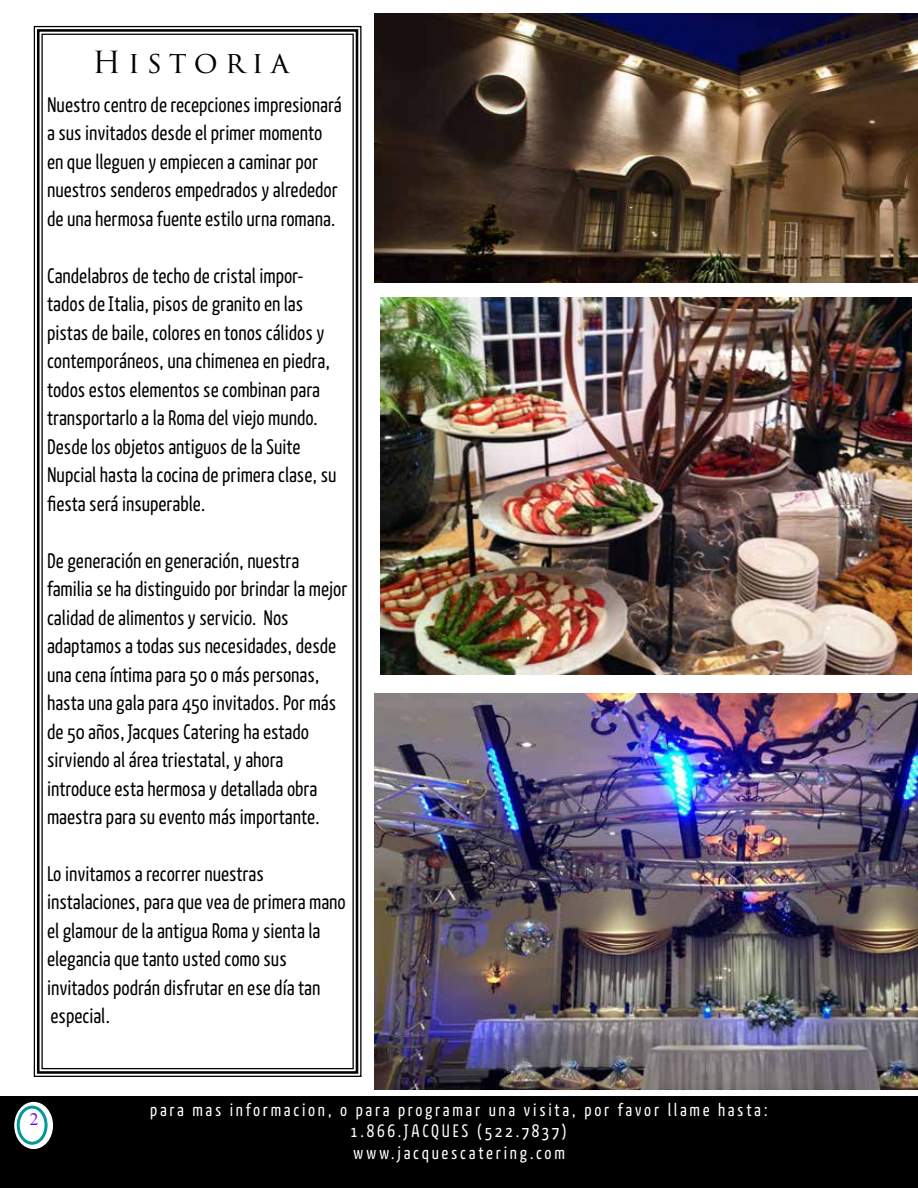
<style>
.page{position:relative;width:918px;height:1188px;background:#fff}
.page>*{position:absolute;margin:0;border:0;box-sizing:border-box;transform-origin:0 0}
.t1{font:29.7px "Trajan Pro 3";letter-spacing:.235em;color:#000}
.t2{font:21px/28.5px "Kava Pro";color:#000}
.t3{font:18px/21.6px "Kava Pro";letter-spacing:.15em;color:#fff;text-align:center}
.t4{font:17.4px "Times New Roman";color:#6f08f9}
</style>
<div class="page">
<div style="left:0;top:1097px;width:918px;height:91px;background:#000"></div>
<svg style="left:33px;top:25px;width:329px;height:1052px"></svg>
<div style="left:37px;top:29px;width:321px;height:1045px;border:3px solid #000"></div>
<img style="left:380px;top:297px;width:531px;height:378px">
<img style="left:375px;top:14px;width:543px;height:268px">
<svg style="left:14px;top:1102px;width:39px;height:47px"></svg>
<div style="left:18px;top:1107px;width:28px;height:36px;background:#fff;border-radius:50%"></div>
<div style="left:17px;top:1106px;width:31px;height:39px;border:3px solid #009899;border-radius:50%"></div>
<img style="left:375px;top:693px;width:543px;height:396px">
<h1 class="t1" style="left:93px;top:41px;width:198px">Historia</h1>
<p class="t2" style="left:47px;top:89px;width:296px">Nuestro centro de recepciones impresionará a sus invitados desde el primer momento en que lleguen y empiecen a caminar por nuestros senderos empedrados y alrededor de una hermosa fuente estilo urna romana.</p>
<p class="t2" style="left:47px;top:260px;width:291px">Candelabros de techo de cristal impor&shy;tados de Italia, pisos de granito en las pistas de baile, colores en tonos cálidos y contemporáneos, una chimenea en piedra, todos estos elementos se combinan para transportarlo a la Roma del viejo mundo.<br>Desde los objetos antiguos de la Suite Nupcial hasta la cocina de primera clase, su fiesta será insuperable.</p>
<p class="t2" style="left:47px;top:545px;width:302px">De generación en generación, nuestra familia se ha distinguido por brindar la mejor calidad de alimentos y servicio. Nos adaptamos a todas sus necesidades, desde una cena íntima para 50 o más personas, hasta una gala para 450 invitados. Por más de 50 años, Jacques Catering ha estado sirviendo al área triestatal, y ahora introduce esta hermosa y detallada obra maestra para su evento más importante.</p>
<p class="t2" style="left:47px;top:859px;width:300px">Lo invitamos a recorrer nuestras instalaciones, para que vea de primera mano el glamour de la antigua Roma y sienta la elegancia que tanto usted como sus invitados podrán disfrutar en ese día tan especial.</p>
<p class="t4" style="left:30px;top:1108px;width:10px">2</p>
<p class="t3" style="left:150px;top:1098px;width:619px">para mas informacion, o para programar una visita, por favor llame hasta:<br>1.866.JACQUES (522.7837)<br>www.jacquescatering.com</p>
</div>
